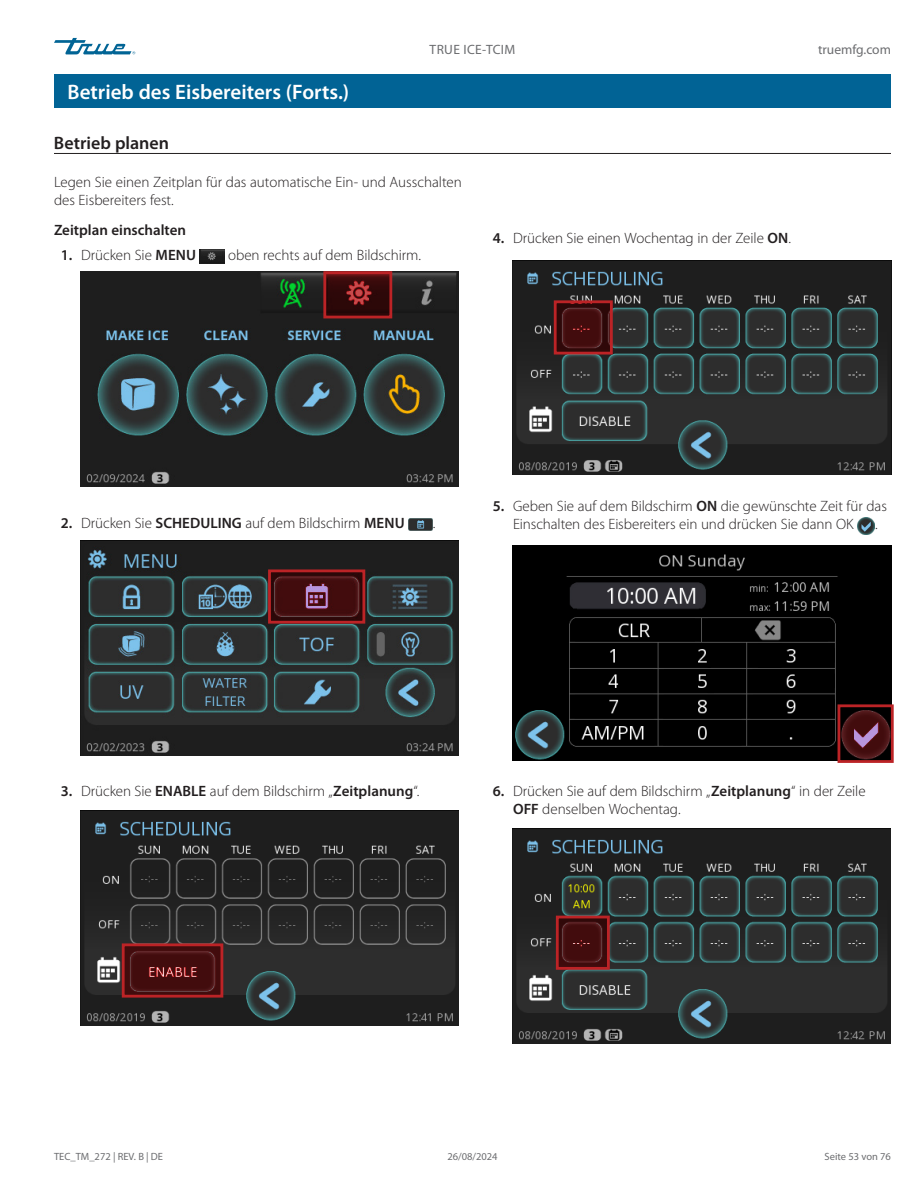
<style>
.page{position:relative;width:918px;height:1188px;background:#fff}
.page>*{position:absolute;margin:0;border:0;box-sizing:border-box;transform-origin:0 0}
.Title_bar_Page_header{font:600 21px "Myriad Pro";color:#fff}
.Subhead_underscore_H1{font:600 18px "Myriad Pro";color:#231f20}
.Body_Text_light_Normal{font:300 15px/18px "Myriad Pro";letter-spacing:-.005em;color:#231f20}
.Subhead_NO_underscore_H2{font:600 15px "Myriad Pro";color:#231f20}
.t1{font:13.5px "Myriad Pro";letter-spacing:.025em;color:#6c6d70}
.t2{font:13.5px "Myriad Pro";color:#6c6d70}
.t3{font:10.5px "Myriad Pro";color:#6c6d70}
.s1{font-weight:600}
</style>
<div class="page">
<svg style="left:54px;top:38px;width:81px;height:16px"></svg>
<div style="left:54px;top:74px;width:837px;height:34px;background:#016395"></div>
<img style="left:200px;top:249px;width:24px;height:14px">
<img style="left:408px;top:519px;width:25px;height:11px">
<img style="left:857px;top:517px;width:18px;height:18px">
<img style="left:80px;top:271px;width:379px;height:215px">
<svg style="left:327px;top:275px;width:61px;height:39px;fill:#300909"></svg>
<div style="left:323px;top:271px;width:69px;height:47px;border:3px solid #bc2326"></div>
<img style="left:80px;top:541px;width:379px;height:215px">
<svg style="left:272px;top:573px;width:89px;height:47px;fill:#420c0d"></svg>
<div style="left:268px;top:569px;width:97px;height:55px;border:3px solid #bc2326"></div>
<img style="left:80px;top:810px;width:379px;height:215px">
<svg style="left:126px;top:947px;width:93px;height:47px;fill:#420c0d"></svg>
<div style="left:122px;top:943px;width:101px;height:55px;border:3px solid #bc2326"></div>
<img style="left:512px;top:260px;width:379px;height:215px">
<svg style="left:558px;top:304px;width:51px;height:47px;fill:#420c0d"></svg>
<div style="left:554px;top:300px;width:59px;height:55px;border:3px solid #bc2326"></div>
<img style="left:512px;top:545px;width:379px;height:215px">
<svg style="left:842px;top:708px;width:48px;height:51px"></svg>
<div style="left:838px;top:704px;width:56px;height:59px;border:3px solid #bc2326"></div>
<img style="left:512px;top:829px;width:379px;height:215px">
<svg style="left:560px;top:920px;width:46px;height:46px;fill:#420c0d"></svg>
<div style="left:556px;top:916px;width:54px;height:54px;border:3px solid #bc2326"></div>
<hr style="left:54px;top:153px;width:837px;height:1px;background:#231f20">
<p class="Title_bar_Page_header" style="left:68px;top:80px;width:283px">Betrieb des Eisbereiters (Forts.)</p>
<p class="Subhead_underscore_H1" style="left:54px;top:132px;width:117px">Betrieb planen</p>
<p class="t1" style="left:430px;top:42px;width:87px">TRUE ICE-TCIM</p>
<p class="Body_Text_light_Normal" style="left:54px;top:173px;width:409px">Legen Sie einen Zeitplan für das automatische Ein- und Ausschalten des Eisbereiters fest.</p>
<p class="Subhead_NO_underscore_H2" style="left:54px;top:222px;width:134px">Zeitplan einschalten</p>
<p class="Body_Text_light_Normal" style="left:61px;top:246px;width:137px"><span class="s1">1.</span> Drücken Sie <span class="s1">MENU</span></p>
<p class="Body_Text_light_Normal" style="left:228px;top:246px;width:195px">oben rechts auf dem Bildschirm.</p>
<p class="Body_Text_light_Normal" style="left:493px;top:229px;width:300px"><span class="s1">4.</span> Drücken Sie einen Wochentag in der Zeile <span class="s1">ON</span>.</p>
<p class="t2" style="left:818px;top:42px;width:74px">truemfg.com</p>
<p class="Body_Text_light_Normal" style="left:61px;top:514px;width:345px"><span class="s1">2.</span> Drücken Sie <span class="s1">SCHEDULING</span> auf dem Bildschirm <span class="s1">MENU</span></p>
<p class="Body_Text_light_Normal" style="left:433px;top:514px;width:4px">.</p>
<p class="Body_Text_light_Normal" style="left:513px;top:497px;width:375px;text-indent:-20px"><span class="s1">5.</span> Geben Sie auf dem Bildschirm <span class="s1">ON</span> die gewünschte Zeit für das<br>Einschalten des Eisbereiters ein und drücken Sie dann OK</p>
<p class="Body_Text_light_Normal" style="left:875px;top:515px;width:4px">.</p>
<p class="Body_Text_light_Normal" style="left:61px;top:782px;width:360px"><span class="s1">3.</span> Drücken Sie <span class="s1">ENABLE</span> auf dem Bildschirm „<span class="s1">Zeitplanung</span>“.</p>
<p class="Body_Text_light_Normal" style="left:513px;top:783px;width:354px;text-indent:-20px"><span class="s1">6.</span> Drücken Sie auf dem Bildschirm „<span class="s1">Zeitplanung</span>“ in der Zeile<br><span class="s1">OFF</span> denselben Wochentag.</p>
<p class="t3" style="left:54px;top:1150px;width:111px">TEC_TM_272 | REV. B | DE</p>
<p class="t3" style="left:447px;top:1150px;width:52px">26/08/2024</p>
<p class="t3" style="left:825px;top:1150px;width:68px">Seite 53 von 76</p>
</div>
